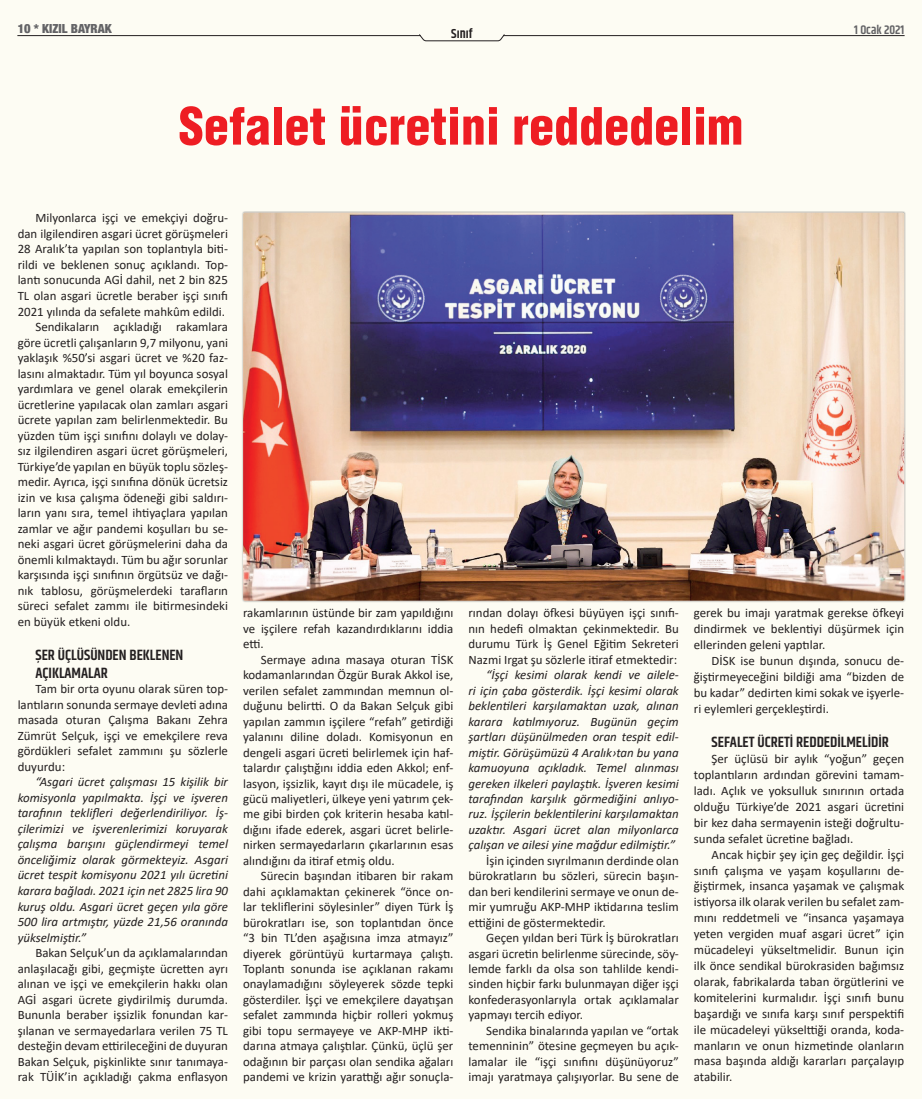
<style>
.page{position:relative;width:922px;height:1099px;background:#fff}
.page>*{position:absolute;margin:0;border:0;box-sizing:border-box;transform-origin:0 0}
.ana_başlık{font:900 condensed 50px "Helvetica";color:#ee1d23}
.ara_başlık{font:600 15px/18px "Khand";color:#231f20}
.t1{font:600 13.12px "Khand";color:#231f20}
.t2{font:12.88px/15.5px "Calibri";color:#231f20;text-align:justify}
.t3{font:italic 12.88px/15.5px "Calibri";color:#231f20;text-align:justify}
.t4{font:900 condensed 12.5px "Helvetica Neue";color:#636366}
.t5{font:600 12.5px "Khand";color:#636366}
</style>
<div class="page">
<div style="left:0;top:0;width:921px;height:1098px;background:#fdfcf3"></div>
<hr style="left:18px;top:35px;width:402px;height:1px;background:#231f20">
<hr style="left:503px;top:35px;width:400px;height:1px;background:#231f20">
<svg style="left:419px;top:34px;width:85px;height:7px"></svg>
<img style="left:243px;top:213px;width:661px;height:387px">
<p class="t4" style="left:18px;top:20px;width:95px">10 * KIZIL BAYRAK</p>
<p class="t5" style="left:854px;top:22px;width:52px">1 Ocak 2021</p>
<p class="t1" style="left:451px;top:25px;width:23px">Sınıf</p>
<p class="ana_başlık" style="left:179px;top:95px;width:565px">Sefalet ücretini reddedelim</p>
<p class="t2" style="left:18px;top:210px;width:212px;text-indent:18px">Milyonlarca işçi ve emekçiyi doğru&shy;dan ilgilendiren asgari ücret görüşmeleri 28 Aralık’ta yapılan son toplantıyla biti&shy;rildi ve beklenen sonuç açıklandı. Top&shy;lantı sonucunda AGİ dahil, net 2 bin 825<br>TL olan asgari ücretle beraber işçi sınıfı 2021 yılında da sefalete mahkûm edildi.</p>
<p class="t2" style="left:18px;top:319px;width:212px;text-indent:18px">Sendikaların açıkladığı rakamlara göre ücretli çalışanların 9,7 milyonu, yani yaklaşık %50’si asgari ücret ve %20 faz&shy;lasını almaktadır. Tüm yıl boyunca sosyal yardımlara ve genel olarak emekçilerin ücretlerine yapılacak olan zamları asgari ücrete yapılan zam belirlenmektedir. Bu yüzden tüm işçi sınıfını dolaylı ve dolay&shy;sız ilgilendiren asgari ücret görüşmeleri, Türkiye’de yapılan en büyük toplu sözleş&shy;medir. Ayrıca, işçi sınıfına dönük ücretsiz izin ve kısa çalışma ödeneği gibi saldırı&shy;ların yanı sıra, temel ihtiyaçlara yapılan zamlar ve ağır pandemi koşulları bu se&shy;neki asgari ücret görüşmelerini daha da önemli kılmaktaydı. Tüm bu ağır sorunlar karşısında işçi sınıfının örgütsüz ve dağı&shy;nık tablosu, görüşmelerdeki tarafların süreci sefalet zammı ile bitirmesindeki en büyük etkeni oldu.</p>
<p class="ara_başlık" style="left:35px;top:646px;width:149px">ŞER ÜÇLÜSÜNDEN BEKLENEN<br>AÇIKLAMALAR</p>
<p class="t2" style="left:18px;top:680px;width:212px;text-indent:18px">Tam bir orta oyunu olarak süren top&shy;lantıların sonunda sermaye devleti adına masada oturan Çalışma Bakanı Zehra Zümrüt Selçuk, işçi ve emekçilere reva gördükleri sefalet zammını şu sözlerle duyurdu:</p>
<p class="t3" style="left:18px;top:773px;width:212px;text-indent:18px">“Asgari ücret çalışması 15 kişilik bir komisyonla yapılmakta. İşçi ve işveren tarafının teklifleri değerlendiriliyor. İş&shy;çilerimizi ve işverenlerimizi koruyarak çalışma barışını güçlendirmeyi temel önceliğimiz olarak görmekteyiz. Asgari ücret tespit komisyonu 2021 yılı ücretini karara bağladı. 2021 için net 2825 lira 90 kuruş oldu. Asgari ücret geçen yıla göre 500 lira artmıştır, yüzde 21,56 oranında yükselmiştir.”</p>
<p class="t2" style="left:18px;top:944px;width:212px;text-indent:18px">Bakan Selçuk’un da açıklamalarından anlaşılacağı gibi, geçmişte ücretten ayrı alınan ve işçi ve emekçilerin hakkı olan AGİ asgari ücrete giydirilmiş durumda.<br>Bununla beraber işsizlik fonundan kar&shy;şılanan ve sermayedarlara verilen 75 TL desteğin devam ettirileceğini de duyuran Bakan Selçuk, pişkinlikte sınır tanımaya&shy;rak TÜİK’in açıkladığı çakma enflasyon</p>
<p class="t2" style="left:243px;top:605px;width:212px">rakamlarının üstünde bir zam yapıldığını ve işçilere refah kazandırdıklarını iddia etti.</p>
<p class="t2" style="left:243px;top:651px;width:212px;text-indent:18px">Sermaye adına masaya oturan TİSK kodamanlarından Özgür Burak Akkol ise, verilen sefalet zammından memnun ol&shy;duğunu belirtti. O da Bakan Selçuk gibi yapılan zammın işçilere “refah” getirdiği yalanını diline doladı. Komisyonun en dengeli asgari ücreti belirlemek için haf&shy;talardır çalıştığını iddia eden Akkol; enf&shy;lasyon, işsizlik, kayıt dışı ile mücadele, iş gücü maliyetleri, ülkeye yeni yatırım çek&shy;me gibi birden çok kriterin hesaba katıl&shy;dığını ifade ederek, asgari ücret belirle&shy;nirken sermayedarların çıkarlarının esas alındığını da itiraf etmiş oldu.</p>
<p class="t2" style="left:243px;top:867px;width:212px;text-indent:18px">Sürecin başından itibaren bir rakam dahi açıklamaktan çekinerek “önce on&shy;lar tekliflerini söylesinler” diyen Türk İş bürokratları ise, son toplantıdan önce “3 bin TL’den aşağısına imza atmayız” diyerek görüntüyü kurtarmaya çalıştı.<br>Toplantı sonunda ise açıklanan rakamı onaylamadığını söyleyerek sözde tepki gösterdiler. İşçi ve emekçilere dayatışan sefalet zammında hiçbir rolleri yokmuş gibi topu sermayeye ve AKP-MHP ikti&shy;darına atmaya çalıştılar. Çünkü, üçlü şer odağının bir parçası olan sendika ağaları pandemi ve krizin yarattığı ağır sonuçla-</p>
<p class="t2" style="left:468px;top:605px;width:212px">rından dolayı öfkesi büyüyen işçi sınıfı&shy;nın hedefi olmaktan çekinmektedir. Bu durumu Türk İş Genel Eğitim Sekreteri Nazmi Irgat şu sözlerle itiraf etmektedir:</p>
<p class="t3" style="left:468px;top:666px;width:212px;text-indent:18px">“İşçi kesimi olarak kendi ve ailele&shy;ri için çaba gösterdik. İşçi kesimi olarak beklentileri karşılamaktan uzak, alınan karara katılmıyoruz. Bugünün geçim şartları düşünülmeden oran tespit edil&shy;miştir. Görüşümüzü 4 Aralık›tan bu yana kamuoyuna açıkladık. Temel alınması gereken ilkeleri paylaştık. İşveren kesimi tarafından karşılık görmediğini anlıyo&shy;ruz. İşçilerin beklentilerini karşılamaktan uzaktır. Asgari ücret alan milyonlarca çalışan ve ailesi yine mağdur edilmiştir.”</p>
<p class="t2" style="left:468px;top:852px;width:212px;text-indent:18px">İşin içinden sıyrılmanın derdinde olan bürokratların bu sözleri, sürecin başın&shy;dan beri kendilerini sermaye ve onun de&shy;mir yumruğu AKP-MHP iktidarına teslim ettiğini de göstermektedir.</p>
<p class="t2" style="left:468px;top:929px;width:212px;text-indent:18px">Geçen yıldan beri Türk İş bürokratları asgari ücretin belirlenme sürecinde, söy&shy;lemde farklı da olsa son tahlilde kendi&shy;sinden hiçbir farkı bulunmayan diğer işçi konfederasyonlarıyla ortak açıklamalar yapmayı tercih ediyor.</p>
<p class="t2" style="left:468px;top:1022px;width:212px;text-indent:18px">Sendika binalarında yapılan ve “ortak temenninin” ötesine geçmeyen bu açık&shy;lamalar ile “işçi sınıfını düşünüyoruz” imajı yaratmaya çalışıyorlar. Bu sene de</p>
<p class="t2" style="left:693px;top:605px;width:212px;line-height:15.9px">gerek bu imajı yaratmak gerekse öfkeyi dindirmek ve beklentiyi düşürmek için ellerinden geleni yaptılar.</p>
<p class="t2" style="left:693px;top:652px;width:212px;line-height:15.9px;text-indent:18px">DİSK ise bunun dışında, sonucu de&shy;ğiştirmeyeceğini bildiği ama “bizden de bu kadar” dedirten kimi sokak ve işyerle&shy;ri eylemleri gerçekleştirdi.</p>
<p class="ara_başlık" style="left:711px;top:734px;width:179px">SEFALET ÜCRETI REDDEDILMELIDIR</p>
<p class="t2" style="left:693px;top:750px;width:212px;line-height:15.9px;text-indent:18px">Şer üçlüsü bir aylık “yoğun” geçen toplantıların ardından görevini tamam&shy;ladı. Açlık ve yoksulluk sınırının ortada olduğu Türkiye’de 2021 asgari ücretini bir kez daha sermayenin isteği doğrultu&shy;sunda sefalet ücretine bağladı.</p>
<p class="t2" style="left:693px;top:846px;width:212px;line-height:15.9px;text-indent:18px">Ancak hiçbir şey için geç değildir. İşçi sınıfı çalışma ve yaşam koşullarını de&shy;ğiştirmek, insanca yaşamak ve çalışmak istiyorsa ilk olarak verilen bu sefalet zam&shy;mını reddetmeli ve “insanca yaşamaya yeten vergiden muaf asgari ücret” için mücadeleyi yükseltmelidir. Bunun için ilk önce sendikal bürokrasiden bağımsız olarak, fabrikalarda taban örgütlerini ve komitelerini kurmalıdır. İşçi sınıfı bunu başardığı ve sınıfa karşı sınıf perspektifi ile mücadeleyi yükselttiği oranda, koda&shy;manların ve onun hizmetinde olanların masa başında aldığı kararları parçalayıp atabilir.</p>
</div>
